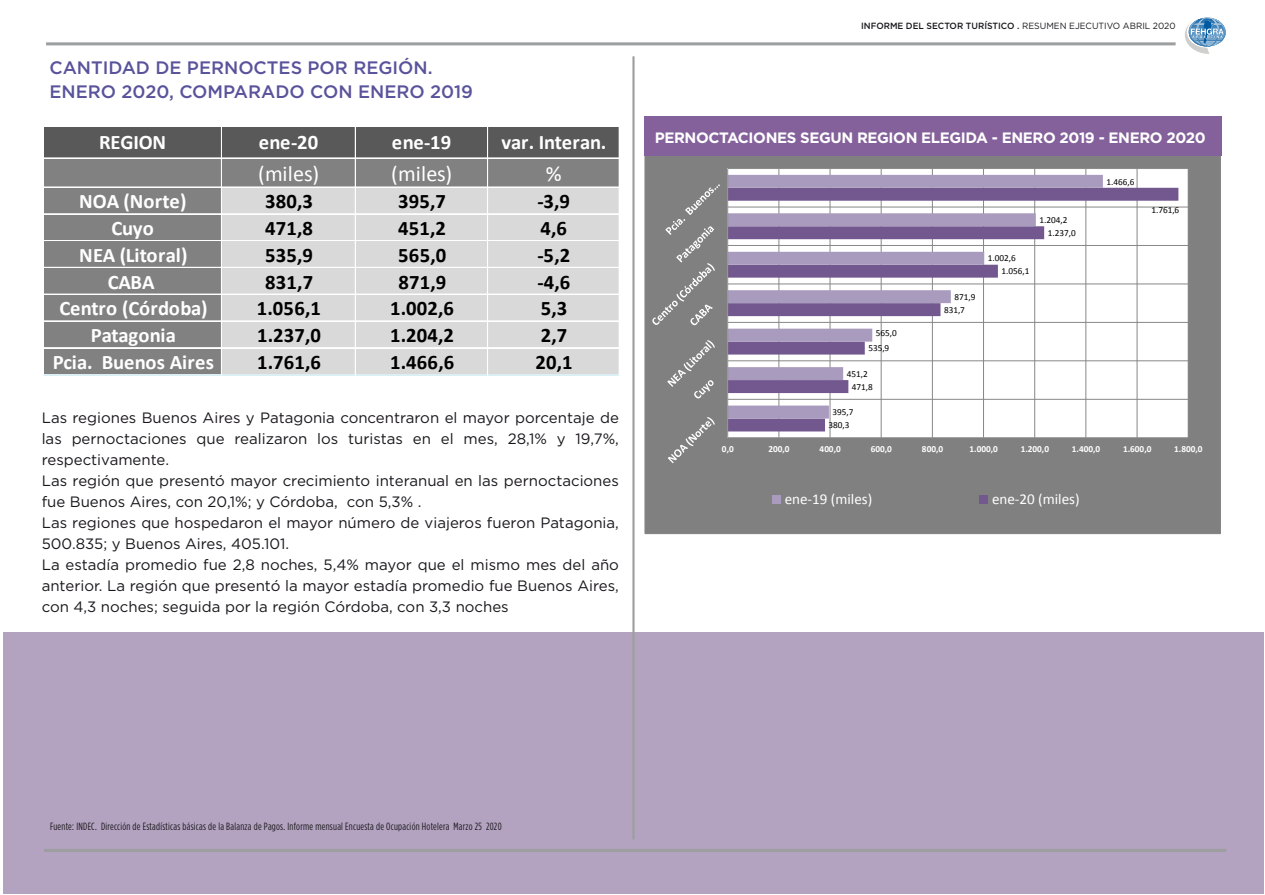
<style>
.page{position:relative;width:1265px;height:895px;background:#fff}
.page>*{position:absolute;margin:0;border:0;box-sizing:border-box;transform-origin:0 0}
.t1{font:22.2px "Calibri";letter-spacing:.005em;color:#fff}
.t2{font:700 20.7px "Calibri";letter-spacing:.01em;color:#000}
.t3{font:700 20.7px "Calibri";letter-spacing:-.005em;color:#fff}
.t4{font:500 18px/24px "Gotham";color:#59539b}
.t5{font:15px/21px "Gotham";color:#1a171c}
.t6{font:700 15px "Gotham";letter-spacing:-.025em;color:#fff}
.t7{font:15px "Calibri";color:#fff}
.t8{font:10.5px "Gotham Condensed";letter-spacing:.025em;color:#1a171c}
.t9{font:9.3px "Calibri";letter-spacing:-.005em;color:#000}
.t10{font:700 9.3px "Calibri";color:#fff}
.t11{font:500 9px "Gotham";color:#1a171c;scale:.96 1}
.s1{font-weight:400}
</style>
<div class="page">
<div style="left:645px;top:138px;width:575px;height:395px;background:#818080"></div>
<div style="left:727px;top:168px;width:461px;height:269px;background:#fff"></div>
<hr style="left:1187px;top:168px;width:1px;height:269px;background:#888787">
<hr style="left:1136px;top:168px;width:1px;height:269px;background:#888787">
<hr style="left:1085px;top:168px;width:1px;height:269px;background:#888787">
<hr style="left:1034px;top:168px;width:1px;height:269px;background:#888787">
<hr style="left:983px;top:168px;width:1px;height:269px;background:#888787">
<hr style="left:932px;top:168px;width:1px;height:269px;background:#888787">
<hr style="left:880px;top:168px;width:1px;height:269px;background:#888787">
<hr style="left:829px;top:168px;width:1px;height:269px;background:#888787">
<hr style="left:778px;top:168px;width:1px;height:269px;background:#888787">
<hr style="left:727px;top:168px;width:461px;height:1px;background:#888787">
<hr style="left:727px;top:207px;width:461px;height:1px;background:#888787">
<hr style="left:727px;top:245px;width:461px;height:1px;background:#888787">
<hr style="left:727px;top:284px;width:461px;height:1px;background:#888787">
<hr style="left:727px;top:322px;width:461px;height:1px;background:#888787">
<hr style="left:727px;top:360px;width:461px;height:1px;background:#888787">
<hr style="left:727px;top:399px;width:461px;height:1px;background:#888787">
<svg style="left:728px;top:188px;width:450px;height:243px"></svg>
<svg style="left:728px;top:175px;width:374px;height:243px"></svg>
<hr style="left:727px;top:437px;width:461px;height:1px;background:#888787">
<hr style="left:727px;top:168px;width:1px;height:269px;background:#888787">
<svg style="left:668px;top:417px;width:46px;height:46px"></svg>
<svg style="left:667px;top:340px;width:47px;height:58px"></svg>
<svg style="left:652px;top:184px;width:68px;height:141px"></svg>
<div style="left:772px;top:495px;width:8px;height:9px;background:#a99bbd"></div>
<div style="left:979px;top:495px;width:9px;height:9px;background:#72588f"></div>
<div style="left:3px;top:632px;width:1260px;height:261px;background:#b3a3c0"></div>
<hr style="left:44px;top:848px;width:1182px;height:3px;background:#9c9e9f">
<div style="left:644px;top:116px;width:577px;height:40px;background:#84619b"></div>
<hr style="left:632px;top:56px;width:2px;height:783px;background:#9c9e9f">
<div style="left:44px;top:126px;width:576px;height:33px;background:#595959"></div>
<div style="left:44px;top:158px;width:576px;height:30px;background:#828181"></div>
<div style="left:44px;top:187px;width:178px;height:188px;background:#828181"></div>
<div style="left:221px;top:187px;width:399px;height:188px;background:#dad9d9"></div>
<hr style="left:44px;top:374px;width:576px;height:1px;background:#daeef3">
<hr style="left:44px;top:126px;width:576px;height:1px;background:#fff">
<hr style="left:44px;top:158px;width:576px;height:1px;background:#fff">
<hr style="left:44px;top:187px;width:576px;height:1px;background:#fff">
<hr style="left:44px;top:213px;width:576px;height:1px;background:#fff">
<hr style="left:44px;top:214px;width:576px;height:1px;background:#fff">
<hr style="left:44px;top:240px;width:576px;height:1px;background:#fff">
<hr style="left:44px;top:267px;width:576px;height:1px;background:#fff">
<hr style="left:44px;top:294px;width:576px;height:1px;background:#fff">
<hr style="left:44px;top:320px;width:576px;height:1px;background:#fff">
<hr style="left:44px;top:321px;width:576px;height:1px;background:#fff">
<hr style="left:44px;top:347px;width:576px;height:1px;background:#fff">
<hr style="left:221px;top:126px;width:1px;height:249px;background:#fff">
<hr style="left:355px;top:126px;width:1px;height:249px;background:#fff">
<hr style="left:487px;top:126px;width:1px;height:249px;background:#fff">
<hr style="left:619px;top:126px;width:1px;height:249px;background:#fff">
<svg style="left:1185px;top:17px;width:41px;height:37px"></svg>
<hr style="left:46px;top:42px;width:1129px;height:3px;background:#9c9e9f">
<p class="t4" style="left:49px;top:56px;width:425px">CANTIDAD DE PERNOCTES POR REGIÓN.<br>ENERO 2020, COMPARADO CON ENERO 2019</p>
<h2 class="t3" style="left:99px;top:129px;width:69px">REGION</h2>
<h2 class="t3" style="left:259px;top:129px;width:61px">ene-20</h2>
<h2 class="t3" style="left:392px;top:129px;width:61px">ene-19</h2>
<h2 class="t3" style="left:501px;top:129px;width:106px">var. Interan.</h2>
<h1 class="t1" style="left:258px;top:159px;width:63px">(miles)</h1>
<h1 class="t1" style="left:391px;top:159px;width:63px">(miles)</h1>
<h1 class="t1" style="left:545px;top:159px;width:17px">%</h1>
<h2 class="t3" style="left:79px;top:188px;width:109px">NOA (Norte)</h2>
<h2 class="t2" style="left:265px;top:188px;width:49px">380,3</h2>
<h2 class="t2" style="left:398px;top:188px;width:49px">395,7</h2>
<h2 class="t2" style="left:537px;top:188px;width:34px">-3,9</h2>
<h2 class="t3" style="left:111px;top:215px;width:44px">Cuyo</h2>
<h2 class="t2" style="left:265px;top:215px;width:49px">471,8</h2>
<h2 class="t2" style="left:398px;top:215px;width:49px">451,2</h2>
<h2 class="t2" style="left:540px;top:215px;width:28px">4,6</h2>
<h2 class="t3" style="left:79px;top:242px;width:110px">NEA (Litoral)</h2>
<h2 class="t2" style="left:265px;top:242px;width:49px">535,9</h2>
<h2 class="t2" style="left:398px;top:242px;width:49px">565,0</h2>
<h2 class="t2" style="left:537px;top:242px;width:34px">-5,2</h2>
<h2 class="t3" style="left:108px;top:268px;width:48px">CABA</h2>
<h2 class="t2" style="left:265px;top:268px;width:49px">831,7</h2>
<h2 class="t2" style="left:398px;top:268px;width:49px">871,9</h2>
<h2 class="t2" style="left:537px;top:268px;width:34px">-4,6</h2>
<h2 class="t3" style="left:59px;top:295px;width:149px">Centro (Córdoba)</h2>
<h2 class="t2" style="left:257px;top:295px;width:65px">1.056,1</h2>
<h2 class="t2" style="left:390px;top:295px;width:65px">1.002,6</h2>
<h2 class="t2" style="left:540px;top:295px;width:28px">5,3</h2>
<h2 class="t3" style="left:91px;top:322px;width:87px">Patagonia</h2>
<h2 class="t2" style="left:257px;top:322px;width:65px">1.237,0</h2>
<h2 class="t2" style="left:390px;top:322px;width:65px">1.204,2</h2>
<h2 class="t2" style="left:541px;top:322px;width:28px">2,7</h2>
<h2 class="t3" style="left:53px;top:349px;width:163px">Pcia. Buenos Aires</h2>
<h2 class="t2" style="left:257px;top:349px;width:65px">1.761,6</h2>
<h2 class="t2" style="left:390px;top:349px;width:65px">1.466,6</h2>
<h2 class="t2" style="left:535px;top:349px;width:39px">20,1</h2>
<p class="t5" style="left:42px;top:407px;width:578px">Las regiones Buenos Aires y Patagonia concentraron el mayor porcentaje de las pernoctaciones que realizaron los turistas en el mes, 28,1% y 19,7%, respectivamente.<br>Las región que presentó mayor crecimiento interanual en las pernoctaciones fue Buenos Aires, con 20,1%; y Córdoba, con 5,3% .<br>Las regiones que hospedaron el mayor número de viajeros fueron Patagonia, 500.835; y Buenos Aires, 405.101.<br>La estadía promedio fue 2,8 noches, 5,4% mayor que el mismo mes del año anterior. La región que presentó la mayor estadía promedio fue Buenos Aires, con 4,3 noches; seguida por la región Córdoba, con 3,3 noches</p>
<p class="t11" style="left:861px;top:20px;width:329px">INFORME DEL SECTOR TURÍSTICO . <span class="s1">RESUMEN EJECUTIVO ABRIL 2020</span></p>
<p class="t6" style="left:654px;top:129px;width:552px">PERNOCTACIONES SEGUN REGION ELEGIDA - ENERO 2019 - ENERO 2020</p>
<p class="t9" style="left:875px;top:327px;width:22px">565,0</p>
<p class="t9" style="left:868px;top:342px;width:22px">535,9</p>
<p class="t9" style="left:846px;top:368px;width:22px">451,2</p>
<p class="t9" style="left:852px;top:381px;width:22px">471,8</p>
<p class="t9" style="left:832px;top:406px;width:22px">395,7</p>
<p class="t9" style="left:828px;top:419px;width:22px">380,3</p>
<p class="t9" style="left:954px;top:291px;width:22px">871,9</p>
<p class="t9" style="left:944px;top:304px;width:22px">831,7</p>
<p class="t9" style="left:987px;top:252px;width:29px">1.002,6</p>
<p class="t9" style="left:1001px;top:265px;width:29px">1.056,1</p>
<p class="t9" style="left:1039px;top:214px;width:29px">1.204,2</p>
<p class="t9" style="left:1047px;top:227px;width:29px">1.237,0</p>
<p class="t9" style="left:1106px;top:175px;width:29px">1.466,6</p>
<p class="t9" style="left:1151px;top:204px;width:29px">1.761,6</p>
<p class="t10" style="left:722px;top:443px;width:13px">0,0</p>
<p class="t10" style="left:768px;top:443px;width:23px">200,0</p>
<p class="t10" style="left:819px;top:443px;width:23px">400,0</p>
<p class="t10" style="left:870px;top:443px;width:23px">600,0</p>
<p class="t10" style="left:921px;top:443px;width:23px">800,0</p>
<p class="t10" style="left:969px;top:443px;width:30px">1.000,0</p>
<p class="t10" style="left:1020px;top:443px;width:30px">1.200,0</p>
<p class="t10" style="left:1071px;top:443px;width:30px">1.400,0</p>
<p class="t10" style="left:1122px;top:443px;width:30px">1.600,0</p>
<p class="t10" style="left:1174px;top:443px;width:30px">1.800,0</p>
<p class="t7" style="left:784px;top:489px;width:89px">ene-19 (miles)</p>
<p class="t7" style="left:992px;top:489px;width:89px">ene-20 (miles)</p>
<p class="t8" style="left:50px;top:820px;width:453px">Fuente: INDEC. Dirección de Estadísticas básicas de la Balanza de Pagos. Informe mensual Encuesta de Ocupación Hotelera Marzo 25 2020</p>
</div>
